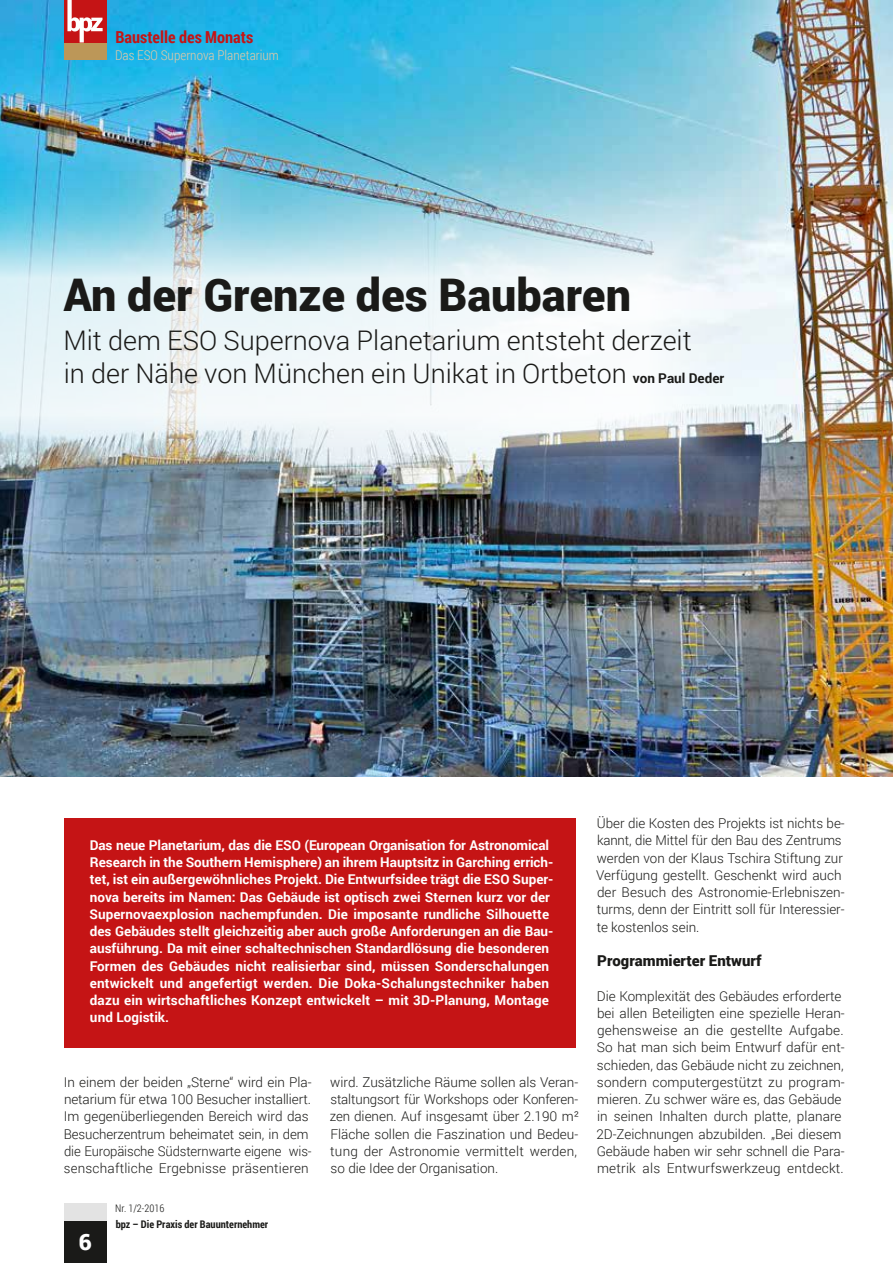
<style>
.page{position:relative;width:893px;height:1263px;background:#fff}
.page>*{position:absolute;margin:0;border:0;box-sizing:border-box;transform-origin:0 0}
.t1{font:900 45px "Roboto";color:#1a1a18}
.t2{font:300 27px/33px "Roboto";color:#1a1a18}
.t3{font:900 22.5px "Roboto";color:#fff}
.t4{font:700 16.5px "Roboto Condensed";color:#c51415}
.t5{font:900 15px "Roboto";color:#1a1a18}
.t6{font:300 13.5px/17.2px "Roboto";color:#1a1a18}
.t7{font:700 13.5px/17.2px "Roboto";color:#fff}
.t8{font:300 13.5px "Roboto Condensed";color:#ddc8a7}
.t9{font:700 10.5px "Roboto Condensed";color:#1a1a18}
.t10{font:300 10.5px "Roboto Condensed";color:#1a1a18}
.s1{font-weight:700;font-size:13.5px}
</style>
<div class="page">
<img style="left:0;top:0;width:893px;height:776px">
<div style="left:64px;top:819px;width:511px;height:229px;background:#c51415"></div>
<img style="left:0;top:151px;width:774px;height:349px">
<div style="left:64px;top:1220px;width:42px;height:43px;background:#1a1a18"></div>
<div style="left:64px;top:43px;width:42px;height:17px;background:#bc9758"></div>
<div style="left:64px;top:0;width:42px;height:43px;background:#c51415"></div>
<svg style="left:67px;top:0;width:36px;height:43px"></svg>
<div style="left:64px;top:1203px;width:42px;height:17px;background:#e3e3e3"></div>
<p class="t4" style="left:115px;top:25px;width:139px">Baustelle des Monats</p>
<p class="t8" style="left:115px;top:45px;width:165px">Das ESO Supernova Planetarium</p>
<h1 class="t1" style="left:64px;top:263px;width:569px">An der Grenze des Baubaren</h1>
<h2 class="t2" style="left:63px;top:323px;width:662px">Mit dem ESO Supernova Planetarium entsteht derzeit<br>in der Nähe von München ein Unikat in Ortbeton <span class="s1">von Paul Deder</span></h2>
<p class="t7" style="left:89px;top:836px;width:466px">Das neue Planetarium, das die ESO (European Organisation for Astronomical Research in the Southern Hemisphere) an ihrem Hauptsitz in Garching errich&shy;tet, ist ein außergewöhnliches Projekt. Die Entwurfsidee trägt die ESO Super&shy;nova bereits im Namen: Das Gebäude ist optisch zwei Sternen kurz vor der Supernovaexplosion nachempfunden. Die imposante rundliche Silhouette des Gebäudes stellt gleichzeitig aber auch große Anforderungen an die Bau&shy;ausführung. Da mit einer schaltechnischen Standardlösung die besonderen Formen des Gebäudes nicht realisierbar sind, müssen Sonderschalungen entwickelt und angefertigt werden. Die Doka-Schalungstechniker haben dazu ein wirtschaftliches Konzept entwickelt – mit 3D-Planung, Montage und Logistik.</p>
<p class="t6" style="left:64px;top:1073px;width:249px">In einem der beiden „Sterne“ wird ein Pla&shy;netarium für etwa 100 Besucher installiert.<br>Im gegenüberliegenden Bereich wird das Besucherzentrum beheimatet sein, in dem die Europäische Südsternwarte eigene wis&shy;senschaftliche Ergebnisse präsentieren</p>
<h3 class="t3" style="left:79px;top:1226px;width:15px">6</h3>
<p class="t10" style="left:115px;top:1201px;width:50px">Nr. 1/2-2016</p>
<p class="t9" style="left:116px;top:1217px;width:154px">bpz – Die Praxis der Bauunternehmer</p>
<p class="t6" style="left:330px;top:1073px;width:251px">wird. Zusätzliche Räume sollen als Veran&shy;staltungsort für Workshops oder Konferen&shy;zen dienen. Auf insgesamt über 2.190 m²<br>Fläche sollen die Faszination und Bedeu&shy;tung der Astronomie vermittelt werden, so die Idee der Organisation.</p>
<p class="t6" style="left:596px;top:814px;width:250px">Über die Kosten des Projekts ist nichts be&shy;kannt, die Mittel für den Bau des Zentrums werden von der Klaus Tschira Stiftung zur Verfügung gestellt. Geschenkt wird auch der Besuch des Astronomie-Erlebniszen&shy;turms, denn der Eintritt soll für Interessier&shy;te kostenlos sein.</p>
<p class="t5" style="left:597px;top:950px;width:166px">Programmierter Entwurf</p>
<p class="t6" style="left:596px;top:987px;width:250px">Die Komplexität des Gebäudes erforderte bei allen Beteiligten eine spezielle Heran&shy;gehensweise an die gestellte Aufgabe.<br>So hat man sich beim Entwurf dafür ent&shy;schieden, das Gebäude nicht zu zeichnen, sondern computergestützt zu program&shy;mieren. Zu schwer wäre es, das Gebäude in seinen Inhalten durch platte, planare 2D-Zeichnungen abzubilden. „Bei diesem Gebäude haben wir sehr schnell die Para&shy;metrik als Entwurfswerkzeug entdeckt.</p>
</div>
